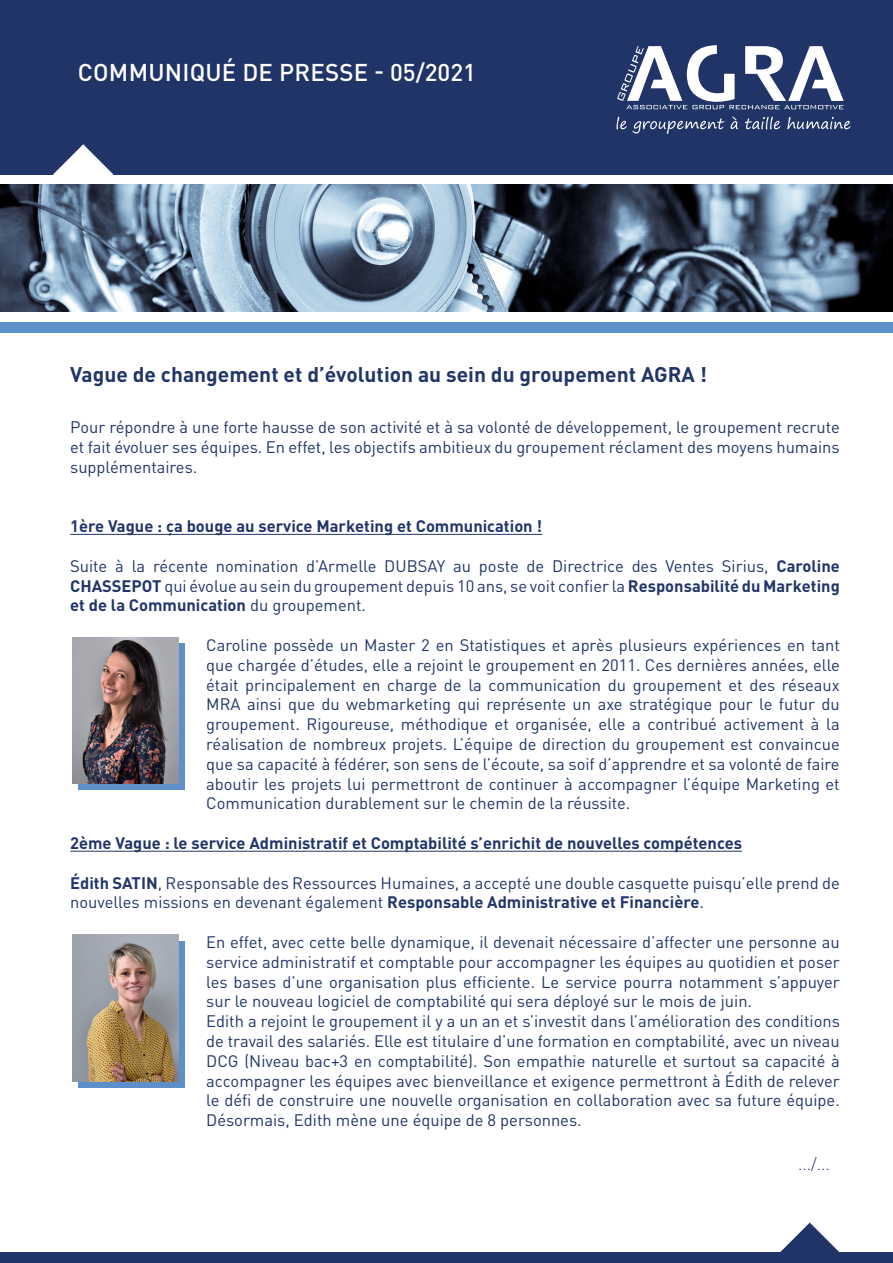
<style>
.page{position:relative;width:893px;height:1263px;background:#fff}
.page>*{position:absolute;margin:0;border:0;box-sizing:border-box;transform-origin:0 0}
.t1{font:500 24px "DIN Pro";letter-spacing:.01em;color:#fff}
.t2{font:700 21px "DIN Pro";color:#213569}
.t3{font:16.5px/19.8px "DIN Pro";color:#213569;text-align:justify}
.t4{font:700 16.5px "DIN Pro";color:#213569}
.t5{font:300 16.5px "DIN Pro";color:#1e3568}
.s1{font-weight:700}
</style>
<div class="page">
<div style="left:0;top:0;width:893px;height:174px;background:#203467"></div>
<svg style="left:53px;top:144px;width:60px;height:41px"></svg>
<div style="left:0;top:322px;width:893px;height:11px;background:#5d90cb"></div>
<div style="left:0;top:1253px;width:893px;height:10px;background:#203467"></div>
<svg style="left:780px;top:1222px;width:60px;height:31px"></svg>
<svg style="left:617px;top:45px;width:227px;height:64px"></svg>
<svg style="left:617px;top:117px;width:107px;height:17px"></svg>
<svg style="left:731px;top:117px;width:7px;height:12px"></svg>
<svg style="left:745px;top:117px;width:35px;height:12px"></svg>
<svg style="left:787px;top:117px;width:63px;height:12px"></svg>
<img style="left:0;top:185px;width:893px;height:127px">
<hr style="left:70px;top:534px;width:472px;height:1px;background:#213569">
<hr style="left:70px;top:851px;width:672px;height:1px;background:#213569">
<div style="left:79px;top:643px;width:106px;height:147px;background:#5d90cb"></div>
<img style="left:72px;top:637px;width:107px;height:147px">
<div style="left:79px;top:941px;width:106px;height:146px;background:#5d90cb"></div>
<img style="left:72px;top:934px;width:107px;height:147px">
<p class="t1" style="left:78px;top:56px;width:400px">COMMUNIQUÉ DE PRESSE - 05/2021</p>
<p class="t2" style="left:70px;top:360px;width:638px">Vague de changement et d’évolution au sein du groupement AGRA !</p>
<p class="t3" style="left:70px;top:417px;width:771px">Pour répondre à une forte hausse de son activité et à sa volonté de développement, le groupement recrute et fait évoluer ses équipes. En effet, les objectifs ambitieux du groupement réclament des moyens humains supplémentaires.</p>
<p class="t4" style="left:70px;top:515px;width:474px">1ère Vague : ça bouge au service Marketing et Communication !</p>
<p class="t3" style="left:70px;top:555px;width:771px">Suite à la récente nomination d’Armelle DUBSAY au poste de Directrice des Ventes Sirius, <span class="s1">Caroline CHASSEPOT</span> qui évolue au sein du groupement depuis 10 ans, se voit confier la <span class="s1">Responsabilité du Marketing et de la Communication</span> du groupement.</p>
<p class="t3" style="left:206px;top:634px;width:635px">Caroline possède un Master 2 en Statistiques et après plusieurs expériences en tant que chargée d’études, elle a rejoint le groupement en 2011. Ces dernières années, elle était principalement en charge de la communication du groupement et des réseaux MRA ainsi que du webmarketing qui représente un axe stratégique pour le futur du groupement. Rigoureuse, méthodique et organisée, elle a contribué activement à la réalisation de nombreux projets. L’équipe de direction du groupement est convaincue que sa capacité à fédérer, son sens de l’écoute, sa soif d’apprendre et sa volonté de faire aboutir les projets lui permettront de continuer à accompagner l’équipe Marketing et Communication durablement sur le chemin de la réussite.</p>
<p class="t4" style="left:70px;top:832px;width:673px">2ème Vague : le service Administratif et Comptabilité s’enrichit de nouvelles compétences</p>
<p class="t3" style="left:70px;top:872px;width:771px"><span class="s1">Édith SATIN</span>, Responsable des Ressources Humaines, a accepté une double casquette puisqu’elle prend de nouvelles missions en devenant également <span class="s1">Responsable Administrative et Financière</span>.</p>
<p class="t3" style="left:206px;top:931px;width:635px">En effet, avec cette belle dynamique, il devenait nécessaire d’affecter une personne au service administratif et comptable pour accompagner les équipes au quotidien et poser les bases d’une organisation plus efficiente. Le service pourra notamment s’appuyer sur le nouveau logiciel de comptabilité qui sera déployé sur le mois de juin.</p>
<p class="t3" style="left:206px;top:1011px;width:635px">Edith a rejoint le groupement il y a un an et s’investit dans l’amélioration des conditions de travail des salariés. Elle est titulaire d’une formation en comptabilité, avec un niveau DCG (Niveau bac+3 en comptabilité). Son empathie naturelle et surtout sa capacité à accompagner les équipes avec bienveillance et exigence permettront à Édith de relever le défi de construire une nouvelle organisation en collaboration avec sa future équipe.<br>Désormais, Edith mène une équipe de 8 personnes.</p>
<p class="t5" style="left:798px;top:1153px;width:33px">.../...</p>
</div>
